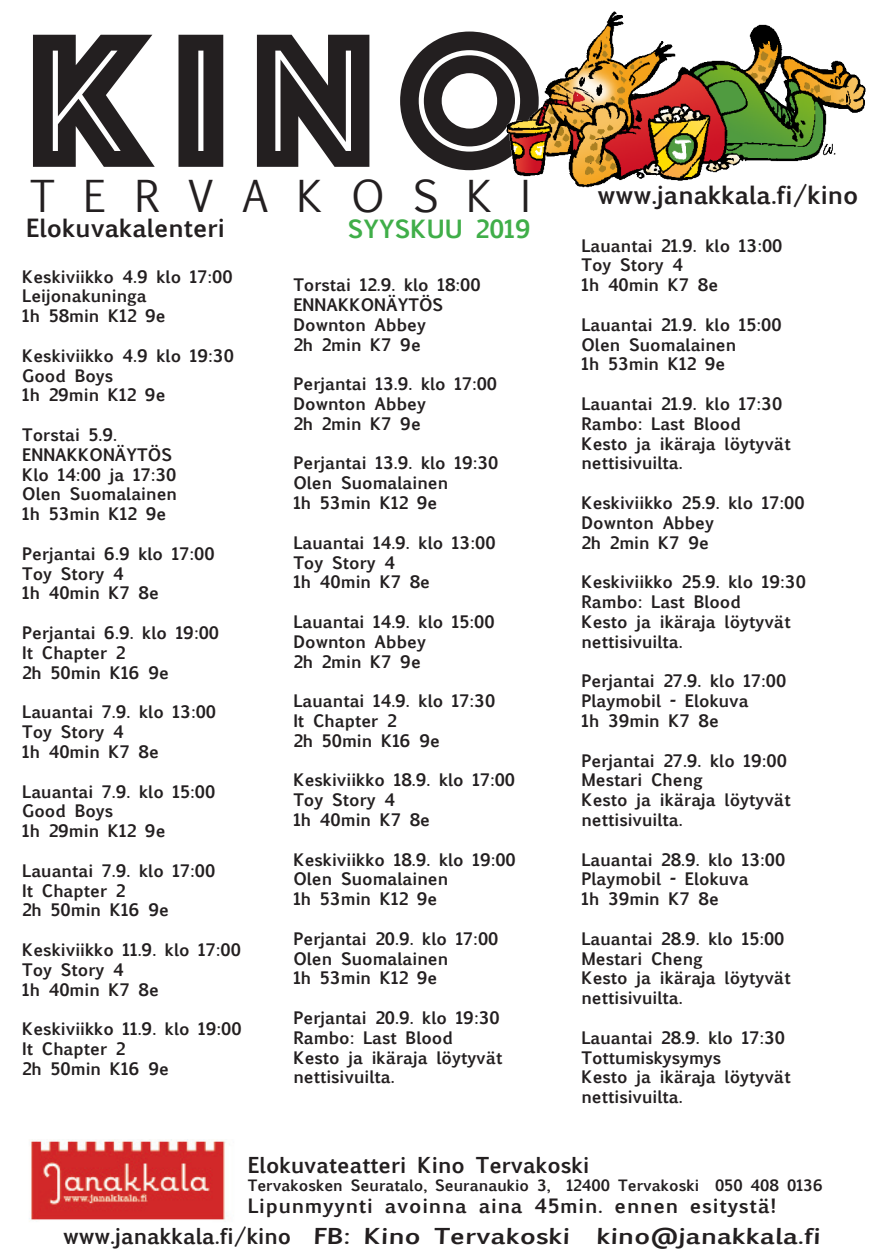
<style>
.page{position:relative;width:893px;height:1259px;background:#fff}
.page>*{position:absolute;margin:0;border:0;box-sizing:border-box;transform-origin:0 0}
.t1{font:198px "Phosphate Inline";color:#231f20}
.t2{font:42px "Euphemia UCAS";letter-spacing:.68em;color:#231f20}
.t3{font:700 24px "Euphemia UCAS";color:#231f20}
.t4{font:700 24px "Euphemia UCAS";color:#40ae49}
.t5{font:700 21px "Euphemia UCAS";color:#231f20}
.t6{font:700 18.9px "Euphemia UCAS";letter-spacing:.04em;color:#231f20}
.t7{font:700 16.5px/19.8px "Euphemia UCAS";color:#231f20}
.t8{font:700 15px "Euphemia UCAS";color:#231f20}
</style>
<div class="page">
<img style="left:506px;top:11px;width:360px;height:177px">
<img style="left:29px;top:1139px;width:198px;height:83px">
<p class="t1" style="left:26px;top:-40px;width:518px">kino</p>
<p class="t2" style="left:30px;top:166px;width:501px">TERVAKOSKI</p>
<p class="t3" style="left:26px;top:210px;width:200px">Elokuvakalenteri</p>
<p class="t7" style="left:22px;top:266px;width:212px">Keskiviikko 4.9 klo 17:00<br>Leijonakuninga</p>
<p class="t7" style="left:22px;top:306px;width:145px">1h 58min K12 9e</p>
<p class="t7" style="left:22px;top:345px;width:213px">Keskiviikko 4.9 klo 19:30</p>
<p class="t7" style="left:22px;top:365px;width:93px">Good Boys</p>
<p class="t7" style="left:22px;top:385px;width:145px">1h 29min K12 9e</p>
<p class="t7" style="left:22px;top:424px;width:96px">Torstai 5.9.</p>
<p class="t7" style="left:22px;top:444px;width:152px">ENNAKKONÄYTÖS</p>
<p class="t7" style="left:22px;top:464px;width:156px">Klo 14:00 ja 17:30</p>
<p class="t7" style="left:22px;top:484px;width:156px">Olen Suomalainen</p>
<p class="t7" style="left:22px;top:504px;width:146px">1h 53min K12 9e</p>
<p class="t7" style="left:22px;top:543px;width:194px">Perjantai 6.9 klo 17:00</p>
<p class="t7" style="left:22px;top:563px;width:103px">Toy Story 4</p>
<p class="t7" style="left:22px;top:583px;width:138px">1h 40min K7 8e</p>
<p class="t7" style="left:22px;top:622px;width:198px">Perjantai 6.9. klo 19:00</p>
<p class="t7" style="left:22px;top:642px;width:105px">It Chapter 2</p>
<p class="t7" style="left:22px;top:662px;width:148px">2h 50min K16 9e</p>
<p class="t7" style="left:22px;top:702px;width:195px">Lauantai 7.9. klo 13:00</p>
<p class="t7" style="left:22px;top:721px;width:103px">Toy Story 4</p>
<p class="t7" style="left:22px;top:741px;width:138px">1h 40min K7 8e</p>
<p class="t7" style="left:22px;top:781px;width:195px">Lauantai 7.9. klo 15:00</p>
<p class="t7" style="left:22px;top:801px;width:93px">Good Boys</p>
<p class="t7" style="left:22px;top:820px;width:145px">1h 29min K12 9e</p>
<p class="t7" style="left:22px;top:860px;width:195px">Lauantai 7.9. klo 17:00</p>
<p class="t7" style="left:22px;top:880px;width:105px">It Chapter 2</p>
<p class="t7" style="left:22px;top:900px;width:148px">2h 50min K16 9e</p>
<p class="t7" style="left:22px;top:939px;width:220px">Keskiviikko 11.9. klo 17:00</p>
<p class="t7" style="left:22px;top:959px;width:103px">Toy Story 4</p>
<p class="t7" style="left:22px;top:979px;width:138px">1h 40min K7 8e</p>
<p class="t7" style="left:22px;top:1018px;width:221px">Keskiviikko 11.9. klo 19:00</p>
<p class="t7" style="left:22px;top:1038px;width:105px">It Chapter 2</p>
<p class="t7" style="left:22px;top:1058px;width:148px">2h 50min K16 9e</p>
<p class="t4" style="left:348px;top:211px;width:185px">SYYSKUU 2019</p>
<p class="t7" style="left:293px;top:275px;width:189px">Torstai 12.9. klo 18:00</p>
<p class="t7" style="left:293px;top:295px;width:152px">ENNAKKONÄYTÖS</p>
<p class="t7" style="left:293px;top:314px;width:134px">Downton Abbey</p>
<p class="t7" style="left:293px;top:334px;width:129px">2h 2min K7 9e</p>
<p class="t7" style="left:293px;top:374px;width:205px">Perjantai 13.9. klo 17:00</p>
<p class="t7" style="left:293px;top:394px;width:134px">Downton Abbey</p>
<p class="t7" style="left:293px;top:413px;width:129px">2h 2min K7 9e</p>
<p class="t7" style="left:293px;top:453px;width:207px">Perjantai 13.9. klo 19:30</p>
<p class="t7" style="left:293px;top:473px;width:156px">Olen Suomalainen</p>
<p class="t7" style="left:293px;top:493px;width:146px">1h 53min K12 9e</p>
<p class="t7" style="left:293px;top:532px;width:204px">Lauantai 14.9. klo 13:00</p>
<p class="t7" style="left:293px;top:552px;width:103px">Toy Story 4</p>
<p class="t7" style="left:293px;top:572px;width:138px">1h 40min K7 8e</p>
<p class="t7" style="left:293px;top:611px;width:203px">Lauantai 14.9. klo 15:00</p>
<p class="t7" style="left:293px;top:631px;width:134px">Downton Abbey</p>
<p class="t7" style="left:293px;top:651px;width:129px">2h 2min K7 9e</p>
<p class="t7" style="left:293px;top:691px;width:203px">Lauantai 14.9. klo 17:30</p>
<p class="t7" style="left:293px;top:710px;width:105px">It Chapter 2</p>
<p class="t7" style="left:293px;top:730px;width:148px">2h 50min K16 9e</p>
<p class="t7" style="left:293px;top:770px;width:223px">Keskiviikko 18.9. klo 17:00</p>
<p class="t7" style="left:293px;top:790px;width:103px">Toy Story 4</p>
<p class="t7" style="left:293px;top:809px;width:138px">1h 40min K7 8e</p>
<p class="t7" style="left:293px;top:849px;width:224px">Keskiviikko 18.9. klo 19:00</p>
<p class="t7" style="left:293px;top:869px;width:156px">Olen Suomalainen</p>
<p class="t7" style="left:293px;top:889px;width:146px">1h 53min K12 9e</p>
<p class="t7" style="left:293px;top:928px;width:207px">Perjantai 20.9. klo 17:00</p>
<p class="t7" style="left:293px;top:948px;width:156px">Olen Suomalainen</p>
<p class="t7" style="left:293px;top:968px;width:146px">1h 53min K12 9e</p>
<p class="t7" style="left:293px;top:1007px;width:208px">Perjantai 20.9. klo 19:30</p>
<p class="t7" style="left:293px;top:1027px;width:161px">Rambo: Last Blood</p>
<p class="t7" style="left:293px;top:1047px;width:211px">Kesto ja ikäraja löytyvät</p>
<p class="t7" style="left:293px;top:1067px;width:103px">nettisivuilta.</p>
<p class="t3" style="left:597px;top:177px;width:262px">www.janakkala.fi/kino</p>
<p class="t7" style="left:581px;top:235px;width:203px">Lauantai 21.9. klo 13:00</p>
<p class="t7" style="left:581px;top:255px;width:103px">Toy Story 4</p>
<p class="t7" style="left:581px;top:275px;width:138px">1h 40min K7 8e</p>
<p class="t7" style="left:581px;top:314px;width:202px">Lauantai 21.9. klo 15:00</p>
<p class="t7" style="left:581px;top:334px;width:156px">Olen Suomalainen</p>
<p class="t7" style="left:581px;top:354px;width:146px">1h 53min K12 9e</p>
<p class="t7" style="left:581px;top:394px;width:202px">Lauantai 21.9. klo 17:30</p>
<p class="t7" style="left:581px;top:413px;width:161px">Rambo: Last Blood</p>
<p class="t7" style="left:581px;top:433px;width:211px">Kesto ja ikäraja löytyvät</p>
<p class="t7" style="left:581px;top:453px;width:103px">nettisivuilta.</p>
<p class="t7" style="left:581px;top:493px;width:225px">Keskiviikko 25.9. klo 17:00</p>
<p class="t7" style="left:581px;top:512px;width:134px">Downton Abbey</p>
<p class="t7" style="left:581px;top:532px;width:129px">2h 2min K7 9e</p>
<p class="t7" style="left:581px;top:572px;width:226px">Keskiviikko 25.9. klo 19:30</p>
<p class="t7" style="left:581px;top:592px;width:161px">Rambo: Last Blood</p>
<p class="t7" style="left:581px;top:611px;width:211px">Kesto ja ikäraja löytyvät</p>
<p class="t7" style="left:581px;top:631px;width:103px">nettisivuilta.</p>
<p class="t7" style="left:581px;top:671px;width:206px">Perjantai 27.9. klo 17:00</p>
<p class="t7" style="left:581px;top:691px;width:169px">Playmobil - Elokuva</p>
<p class="t7" style="left:581px;top:710px;width:139px">1h 39min K7 8e</p>
<p class="t7" style="left:581px;top:750px;width:207px">Perjantai 27.9. klo 19:00</p>
<p class="t7" style="left:581px;top:770px;width:123px">Mestari Cheng</p>
<p class="t7" style="left:581px;top:790px;width:211px">Kesto ja ikäraja löytyvät</p>
<p class="t7" style="left:581px;top:809px;width:103px">nettisivuilta.</p>
<p class="t7" style="left:581px;top:849px;width:205px">Lauantai 28.9. klo 13:00</p>
<p class="t7" style="left:581px;top:869px;width:169px">Playmobil - Elokuva</p>
<p class="t7" style="left:581px;top:889px;width:139px">1h 39min K7 8e</p>
<p class="t7" style="left:581px;top:928px;width:205px">Lauantai 28.9. klo 15:00</p>
<p class="t7" style="left:581px;top:948px;width:123px">Mestari Cheng</p>
<p class="t7" style="left:581px;top:968px;width:211px">Kesto ja ikäraja löytyvät</p>
<p class="t7" style="left:581px;top:988px;width:103px">nettisivuilta.</p>
<p class="t7" style="left:581px;top:1027px;width:205px">Lauantai 28.9. klo 17:30</p>
<p class="t7" style="left:581px;top:1047px;width:141px">Tottumiskysymys</p>
<p class="t7" style="left:581px;top:1067px;width:211px">Kesto ja ikäraja löytyvät</p>
<p class="t7" style="left:581px;top:1087px;width:103px">nettisivuilta.</p>
<p class="t5" style="left:248px;top:1149px;width:343px">Elokuvateatteri Kino Tervakoski</p>
<p class="t8" style="left:248px;top:1174px;width:577px">Tervakosken Seuratalo, Seuranaukio 3, 12400 Tervakoski 050 408 0136</p>
<p class="t6" style="left:248px;top:1191px;width:530px">Lipunmyynti avoinna aina 45min. ennen esitystä!</p>
<p class="t5" style="left:63px;top:1220px;width:760px">www.janakkala.fi/kino FB: Kino Tervakoski kino@janakkala.fi</p>
</div>
